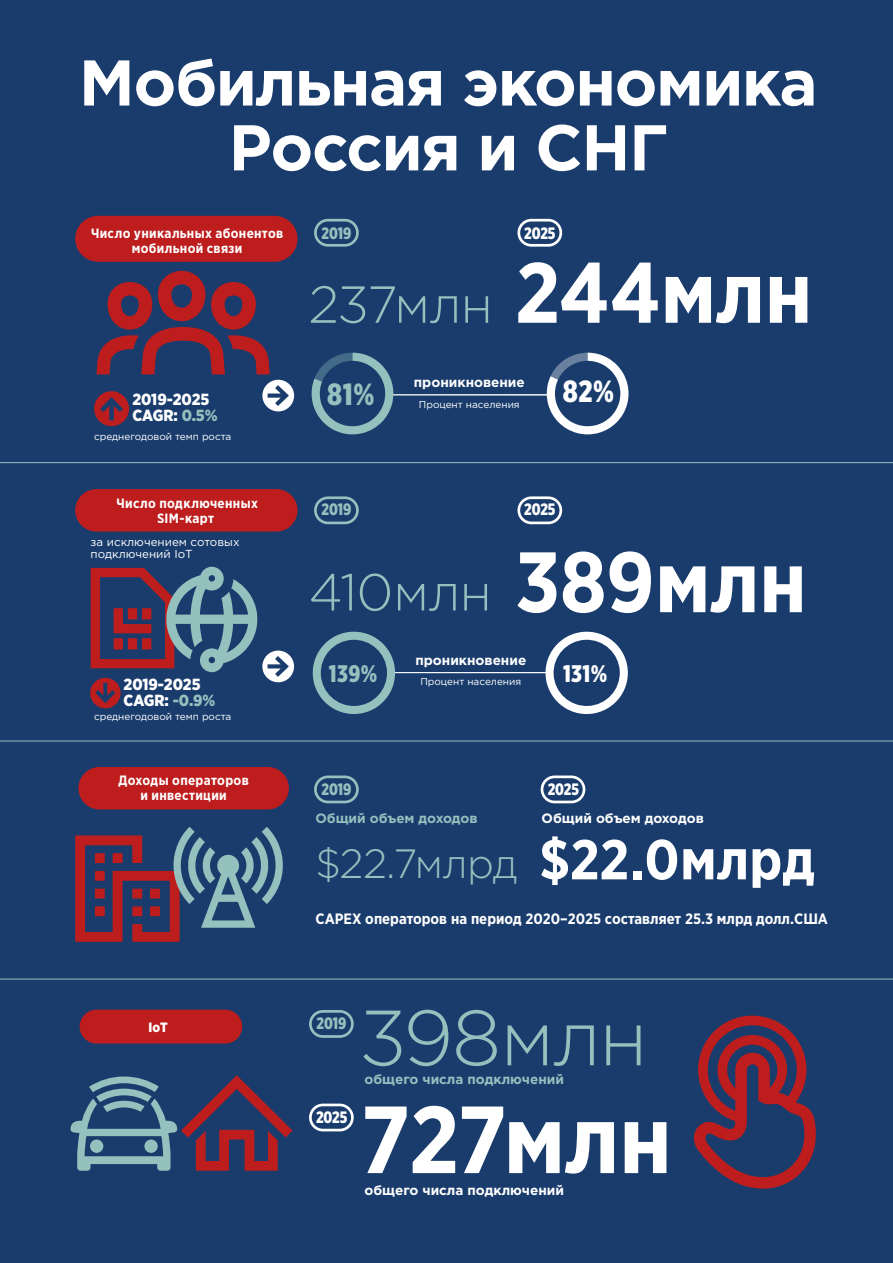
<style>
.page{position:relative;width:893px;height:1263px;background:#193c6c}
.page>*{position:absolute;margin:0;border:0;box-sizing:border-box;transform-origin:0 0}
.t1{font:700 95.1px "Gotham Pro Narrow";letter-spacing:-.02em;color:#fff}
.t2{font:700 85.5px "Gotham Pro Narrow";color:#fff}
.t3{font:300 78.15px "Gotham Pro";letter-spacing:-.02em;color:#94c0be}
.t4{font:700 64.5px/64.8px "Gotham Pro";letter-spacing:-.02em;color:#fff;text-align:center}
.t5{font:300 52.05px "Gotham Pro";letter-spacing:-.02em;color:#94c0be}
.t6{font:300 40.8px "Gotham Pro";letter-spacing:-.015em;color:#94c0be}
.t7{font:900 30.6px "Gotham X Narrow";color:#94c0be}
.t8{font:900 30.6px "Gotham X Narrow";color:#fff}
.t9{font:900 24px "Gotham X Narrow";color:#94c0be}
.t10{font:900 24px "Gotham X Narrow";color:#fff}
.t11{font:900 16.5px "Gotham X Narrow";color:#94c0be}
.t12{font:900 16.5px "Gotham X Narrow";color:#fff}
.t13{font:900 16.05px/15.8px "Gotham Narrow";color:#fff}
.t14{font:700 15px "Gotham Pro Narrow";color:#fff}
.t15{font:700 13.5px/15px "Gotham Pro Narrow";letter-spacing:.025em;color:#fff;text-align:center}
.t16{font:700 13.5px "Gotham Pro";color:#fff}
.t17{font:700 13.5px "Gotham Pro";color:#94c0be}
.t18{font:900 13.5px "Gotham Narrow";color:#fff}
.t19{font:11.55px/11.6px "Gotham Pro";color:#fff}
.t20{font:10.05px "Gotham Pro";color:#fff}
.s1{color:#94c0be}
.s2{font-family:"Gotham Pro Narrow";font-weight:700;font-size:85.5px;color:#fff}
.s3{font-family:"Gotham Pro Narrow";font-weight:700;font-size:56.25px;color:#fff}
</style>
<div class="page">
<div style="left:75px;top:216px;width:223px;height:46px;background:#bd1d1d;border-radius:23px"></div>
<div style="left:314px;top:219px;width:45px;height:28px;border:3px solid #94c0be;border-radius:13px"></div>
<svg style="left:97px;top:271px;width:173px;height:103px"></svg>
<div style="left:517px;top:219px;width:45px;height:28px;border:3px solid #fff;border-radius:13px"></div>
<svg style="left:94px;top:391px;width:35px;height:35px"></svg>
<svg style="left:262px;top:380px;width:32px;height:31px"></svg>
<hr style="left:389px;top:394px;width:160px;height:1px;background:#fff">
<svg style="left:312px;top:353px;width:81px;height:81px"></svg>
<hr style="left:0;top:462px;width:893px;height:1px;background:#94c0be">
<hr style="left:0;top:979px;width:893px;height:1px;background:#94c0be">
<hr style="left:0;top:741px;width:893px;height:1px;background:#94c0be">
<svg style="left:547px;top:353px;width:81px;height:81px"></svg>
<div style="left:75px;top:489px;width:223px;height:43px;background:#bd1d1d;border-radius:21px"></div>
<div style="left:314px;top:496px;width:45px;height:28px;border:3px solid #94c0be;border-radius:13px"></div>
<div style="left:517px;top:496px;width:45px;height:28px;border:3px solid #fff;border-radius:13px"></div>
<svg style="left:90px;top:567px;width:204px;height:141px"></svg>
<hr style="left:391px;top:672px;width:160px;height:1px;background:#fff">
<div style="left:313px;top:632px;width:82px;height:82px;background:#94c0be;border-radius:50%"></div>
<svg style="left:320px;top:639px;width:68px;height:68px"></svg>
<div style="left:545px;top:632px;width:83px;height:82px;background:#fff;border-radius:50%"></div>
<svg style="left:553px;top:639px;width:67px;height:68px"></svg>
<div style="left:78px;top:767px;width:211px;height:42px;background:#bd1d1d;border-radius:21px"></div>
<div style="left:314px;top:775px;width:45px;height:28px;border:3px solid #94c0be;border-radius:13px"></div>
<div style="left:541px;top:775px;width:44px;height:28px;border:3px solid #fff;border-radius:13px"></div>
<div style="left:309px;top:1103px;width:45px;height:28px;border:3px solid #fff;border-radius:13px"></div>
<svg style="left:75px;top:827px;width:208px;height:115px"></svg>
<div style="left:309px;top:1010px;width:45px;height:28px;border:3px solid #94c0be;border-radius:13px"></div>
<svg style="left:71px;top:1075px;width:221px;height:96px"></svg>
<div style="left:80px;top:1010px;width:162px;height:33px;background:#bd1d1d;border-radius:17px"></div>
<svg style="left:694px;top:1015px;width:122px;height:174px"></svg>
<p class="t4" style="left:79px;top:49px;width:740px">Мобильная экономика<br>Россия и СНГ</p>
<p class="t15" style="left:91px;top:225px;width:194px">Число уникальных абонентов мобильной связи</p>
<p class="t13" style="left:132px;top:392px;width:87px">2019-2025<br>CAGR: <span class="s1">0.5%</span></p>
<p class="t20" style="left:94px;top:431px;width:139px">среднегодовой темп роста</p>
<p class="t15" style="left:116px;top:495px;width:143px">Число подключенных<br>SIM-карт</p>
<p class="t19" style="left:91px;top:536px;width:151px">за исключением сотовых подключений IoT</p>
<p class="t13" style="left:124px;top:676px;width:93px">2019-2025<br>CAGR: <span class="s1">-0.9%</span></p>
<p class="t20" style="left:94px;top:711px;width:139px">среднегодовой темп роста</p>
<p class="t15" style="left:118px;top:773px;width:132px">Доходы операторов и инвестиции</p>
<p class="t11" style="left:321px;top:222px;width:31px">2019</p>
<p class="t12" style="left:524px;top:222px;width:33px">2025</p>
<p class="t5" style="left:308px;top:276px;width:505px">237млн <span class="s2">244млн</span></p>
<p class="t7" style="left:327px;top:375px;width:49px">81%</p>
<p class="t11" style="left:321px;top:499px;width:31px">2019</p>
<p class="t16" style="left:414px;top:375px;width:112px">проникновение</p>
<p class="t20" style="left:419px;top:399px;width:102px">Процент населения</p>
<p class="t8" style="left:563px;top:372px;width:53px">82%</p>
<p class="t12" style="left:524px;top:499px;width:33px">2025</p>
<p class="t5" style="left:308px;top:564px;width:185px">410млн</p>
<p class="t2" style="left:515px;top:533px;width:293px">389млн</p>
<p class="t9" style="left:329px;top:659px;width:50px">139%</p>
<p class="t11" style="left:321px;top:779px;width:31px">2019</p>
<p class="t16" style="left:415px;top:653px;width:112px">проникновение</p>
<p class="t20" style="left:420px;top:676px;width:102px">Процент населения</p>
<p class="t10" style="left:563px;top:659px;width:46px">131%</p>
<p class="t12" style="left:548px;top:779px;width:33px">2025</p>
<p class="t17" style="left:315px;top:810px;width:164px">Общий объем доходов</p>
<p class="t16" style="left:542px;top:810px;width:164px">Общий объем доходов</p>
<p class="t6" style="left:315px;top:842px;width:501px">$22.7млрд <span class="s3">$22.0млрд</span></p>
<p class="t14" style="left:315px;top:910px;width:514px">CAPEX операторов на период 2020–2025 составляет 25.3 млрд долл.США</p>
<p class="t18" style="left:149px;top:1018px;width:21px">IoT</p>
<p class="t11" style="left:316px;top:1013px;width:31px">2019</p>
<p class="t3" style="left:359px;top:995px;width:290px">398млн</p>
<p class="t17" style="left:364px;top:1071px;width:201px">общего числа подключений</p>
<p class="t12" style="left:316px;top:1107px;width:33px">2025</p>
<p class="t1" style="left:360px;top:1085px;width:313px">727млн</p>
<p class="t16" style="left:364px;top:1182px;width:201px">общего числа подключений</p>
</div>
